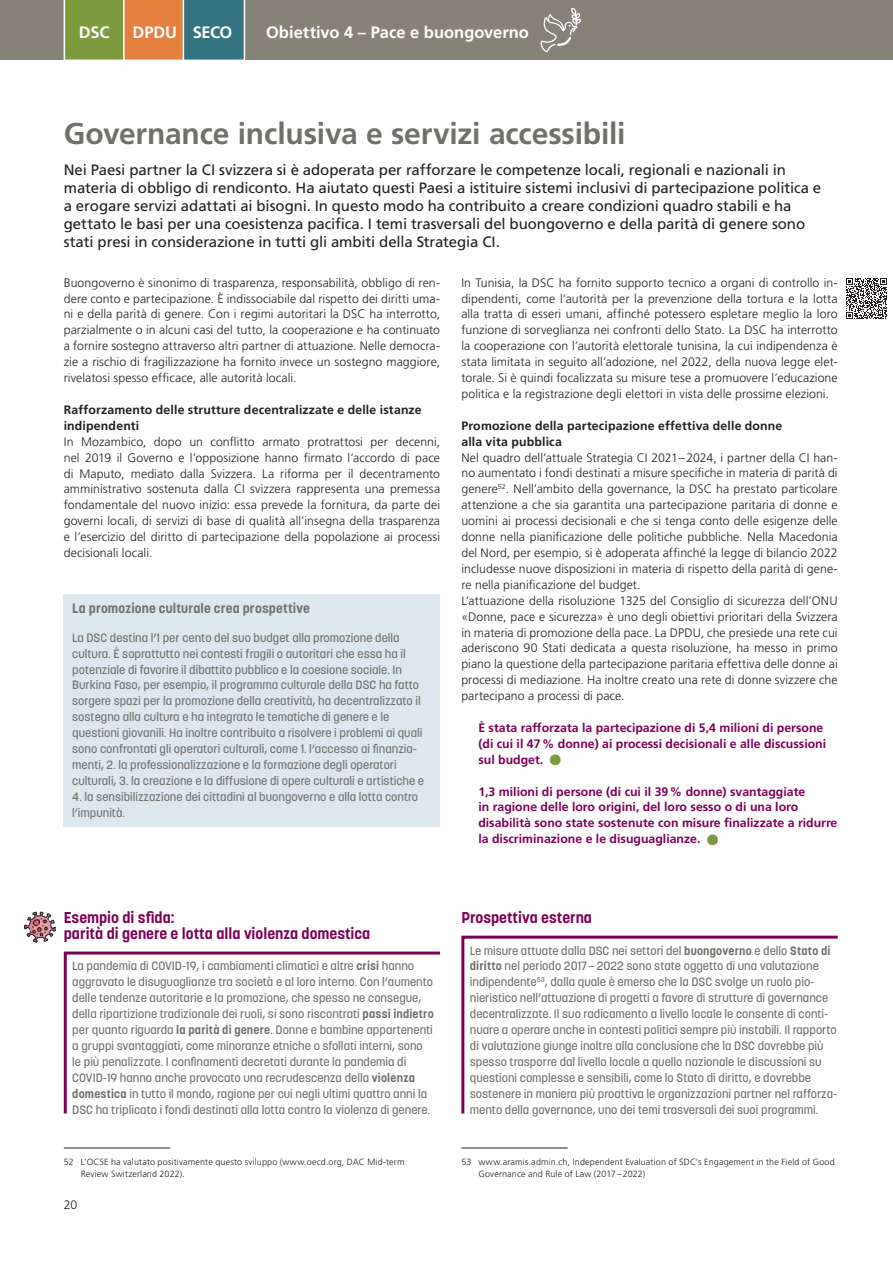
<style>
.page{position:relative;width:893px;height:1263px;background:#fff}
.page>*{position:absolute;margin:0;border:0;box-sizing:border-box;transform-origin:0 0}
.t1{font:700 30px "Frutiger LT Pro";letter-spacing:-.005em;color:#716f6a}
.t2{font:700 16.5px "Frutiger LT Pro";color:#fff}
.t3{font:700 16.5px "Frutiger LT Pro";letter-spacing:-.02em;color:#fff}
.t4{font:700 15.6px/15.9px "Korolev";color:#7d0057}
.t5{font:15px/18px "Frutiger LT Pro";letter-spacing:-.01em;color:#231f20}
.t6{font:700 13.5px "Korolev";letter-spacing:.01em;color:#716f6a}
.t7{font:300 12.3px/15.9px "Frutiger LT Pro";letter-spacing:.005em;color:#231f20;text-align:justify}
.t8{font:700 12.3px/15.9px "Frutiger LT Pro";color:#7d0057}
.t9{font:700 12.3px/15.9px "Frutiger LT Pro";letter-spacing:.015em;color:#231f20}
.t10{font:500 12px/15.9px "Korolev";color:#716f6a}
.t11{font:300 9px/12px "Frutiger LT Pro";letter-spacing:.015em;color:#231f20}
.s1{color:#7d9a3f}
.s2{font-weight:700}
</style>
<div class="page">
<div style="left:0;top:0;width:893px;height:60px;background:#878277"></div>
<svg style="left:63px;top:0;width:183px;height:60px;background:#8b885c"></svg>
<hr style="left:461px;top:1148px;width:107px;height:1px;background:#231f20">
<hr style="left:64px;top:1148px;width:106px;height:1px;background:#231f20">
<svg style="left:461px;top:935px;width:377px;height:179px"></svg>
<svg style="left:63px;top:951px;width:378px;height:163px"></svg>
<svg style="left:540px;top:8px;width:41px;height:44px"></svg>
<div style="left:64px;top:594px;width:376px;height:233px;background:#dce8ed"></div>
<img style="left:24px;top:912px;width:31px;height:31px">
<svg style="left:846px;top:278px;width:41px;height:40px"></svg>
<h2 class="t2" style="left:79px;top:22px;width:32px">DSC</h2>
<h2 class="t3" style="left:132px;top:22px;width:101px">DPDU SECO</h2>
<h2 class="t2" style="left:266px;top:22px;width:264px">Obiettivo 4 – Pace e buongoverno</h2>
<h1 class="t1" style="left:64px;top:115px;width:563px">Governance inclusiva e servizi accessibili</h1>
<p class="t5" style="left:64px;top:161px;width:759px">Nei Paesi partner la CI svizzera si è adoperata per rafforzare le competenze locali, regionali e nazionali in materia di obbligo di rendiconto. Ha aiutato questi Paesi a istituire sistemi inclusivi di partecipazione politica e a erogare servizi adattati ai bisogni. In questo modo ha contribuito a creare condizioni quadro stabili e ha gettato le basi per una coesistenza pacifica. I temi trasversali del buongoverno e della parità di genere sono stati presi in considerazione in tutti gli ambiti della Strategia CI.</p>
<p class="t7" style="left:64px;top:275px;width:378px">Buongoverno è sinonimo di trasparenza, responsabilità, obbligo di ren&shy;dere conto e partecipazione. È indissociabile dal rispetto dei diritti uma&shy;ni e della parità di genere. Con i regimi autoritari la DSC ha interrotto, parzialmente o in alcuni casi del tutto, la cooperazione e ha continuato a fornire sostegno attraverso altri partner di attuazione. Nelle democra&shy;zie a rischio di fragilizzazione ha fornito invece un sostegno maggiore, rivelatosi spesso efficace, alle autorità locali.</p>
<p class="t9" style="left:64px;top:402px;width:359px">Rafforzamento delle strutture decentralizzate e delle istanze indipendenti</p>
<p class="t7" style="left:64px;top:434px;width:378px">In Mozambico, dopo un conflitto armato protrattosi per decenni, nel 2019 il Governo e l’opposizione hanno firmato l’accordo di pace di Maputo, mediato dalla Svizzera. La riforma per il decentramento amministrativo sostenuta dalla CI svizzera rappresenta una premessa fondamentale del nuovo inizio: essa prevede la fornitura, da parte dei governi locali, di servizi di base di qualità all’insegna della trasparenza e l’esercizio del diritto di partecipazione della popolazione ai processi decisionali locali.</p>
<p class="t7" style="left:461px;top:275px;width:378px">In Tunisia, la DSC ha fornito supporto tecnico a organi di controllo in&shy;dipendenti, come l’autorità per la prevenzione della tortura e la lotta alla tratta di esseri umani, affinché potessero espletare meglio la loro funzione di sorveglianza nei confronti dello Stato. La DSC ha interrotto la cooperazione con l’autorità elettorale tunisina, la cui indipendenza è stata limitata in seguito all’adozione, nel 2022, della nuova legge elet&shy;torale. Si è quindi focalizzata su misure tese a promuovere l’educazione politica e la registrazione degli elettori in vista delle prossime elezioni.</p>
<p class="t9" style="left:461px;top:418px;width:323px">Promozione della partecipazione effettiva delle donne alla vita pubblica</p>
<p class="t7" style="left:461px;top:449px;width:378px;text-align:left">Nel quadro dell’attuale Strategia CI 2021–2024, i partner della CI han&shy;no aumentato i fondi destinati a misure specifiche in materia di parità di genere<sup>52</sup>. Nell’ambito della governance, la DSC ha prestato particolare attenzione a che sia garantita una partecipazione paritaria di donne e uomini ai processi decisionali e che si tenga conto delle esigenze delle donne nella pianificazione delle politiche pubbliche. Nella Macedonia del Nord, per esempio, si è adoperata affinché la legge di bilancio 2022 includesse nuove disposizioni in materia di rispetto della parità di gene&shy;re nella pianificazione del budget.<br>L’attuazione della risoluzione 1325 del Consiglio di sicurezza dell’ONU «Donne, pace e sicurezza» è uno degli obiettivi prioritari della Svizzera in materia di promozione della pace. La DPDU, che presiede una rete cui aderiscono 90 Stati dedicata a questa risoluzione, ha messo in primo piano la questione della partecipazione paritaria effettiva delle donne ai processi di mediazione. Ha inoltre creato una rete di donne svizzere che partecipano a processi di pace.</p>
<p class="t8" style="left:478px;top:720px;width:349px">È stata rafforzata la partecipazione di 5,4 milioni di persone (di cui il 47% donne) ai processi decisionali e alle discussioni sul budget. <span class="s1">●</span></p>
<p class="t8" style="left:478px;top:783px;width:361px">1,3 milioni di persone (di cui il 39% donne) svantaggiate<br>in ragione delle loro origini, del loro sesso o di una loro disabilità sono state sostenute con misure finalizzate a ridurre la discriminazione e le disuguaglianze. <span class="s1">●</span></p>
<p class="t6" style="left:72px;top:600px;width:239px">La promozione culturale crea prospettive</p>
<p class="t10" style="left:72px;top:630px;width:353px">La DSC destina l’1 per cento del suo budget alla promozione della cultura. È soprattutto nei contesti fragili o autoritari che essa ha il potenziale di favorire il dibattito pubblico e la coesione sociale. In Burkina Faso, per esempio, il programma culturale della DSC ha fatto sorgere spazi per la promozione della creatività, ha decentralizzato il sostegno alla cultura e ha integrato le tematiche di genere e le questioni giovanili. Ha inoltre contribuito a risolvere i problemi ai quali sono confrontati gli operatori culturali, come 1. l’accesso ai finanzia&shy;menti, 2. la professionalizzazione e la formazione degli operatori culturali, 3. la creazione e la diffusione di opere culturali e artistiche e</p>
<p class="t10" style="left:72px;top:789px;width:347px">4. la sensibilizzazione dei cittadini al buongoverno e alla lotta contro l’impunità.</p>
<p class="t4" style="left:64px;top:909px;width:308px">Esempio di sfida:<br>parità di genere e lotta alla violenza domestica</p>
<p class="t10" style="left:72px;top:958px;width:363px">La pandemia di COVID-19, i cambiamenti climatici e altre <span class="s2">crisi</span> hanno aggravato le disuguaglianze tra società e al loro interno. Con l’aumento delle tendenze autoritarie e la promozione, che spesso ne consegue, della ripartizione tradizionale dei ruoli, si sono riscontrati <span class="s2">passi indietro </span>per quanto riguarda <span class="s2">la parità di genere</span>. Donne e bambine appartenenti a gruppi svantaggiati, come minoranze etniche o sfollati interni, sono le più penalizzate. I confinamenti decretati durante la pandemia di COVID-19 hanno anche provocato una recrudescenza della <span class="s2">violenza domestica</span> in tutto il mondo, ragione per cui negli ultimi quattro anni la DSC ha triplicato i fondi destinati alla lotta contro la violenza di genere.</p>
<p class="t11" style="left:81px;top:1156px;width:325px;text-indent:-17px">52 L’OCSE ha valutato positivamente questo sviluppo (www.oecd.org, DAC Mid-term<br>Review Switzerland 2022).</p>
<p class="t7" style="left:64px;top:1197px;width:15px">20</p>
<p class="t4" style="left:461px;top:909px;width:132px">Prospettiva esterna</p>
<p class="t10" style="left:470px;top:942px;width:369px">Le misure attuate dalla DSC nei settori del <span class="s2">buongoverno</span> e dello <span class="s2">Stato di diritto</span> nel periodo 2017—2022 sono state oggetto di una valutazione indipendente<sup>53</sup>, dalla quale è emerso che la DSC svolge un ruolo pio&shy;nieristico nell’attuazione di progetti a favore di strutture di governance decentralizzate. Il suo radicamento a livello locale le consente di conti&shy;nuare a operare anche in contesti politici sempre più instabili. Il rapporto di valutazione giunge inoltre alla conclusione che la DSC dovrebbe più spesso trasporre dal livello locale a quello nazionale le discussioni su questioni complesse e sensibili, come lo Stato di diritto, e dovrebbe sostenere in maniera più proattiva le organizzazioni partner nel rafforza&shy;mento della governance, uno dei temi trasversali dei suoi programmi.</p>
<p class="t11" style="left:478px;top:1156px;width:358px;text-indent:-17px">53 www.aramis.admin.ch, Independent Evaluation of SDC’s Engagement in the Field of Good<br>Governance and Rule of Law (2017–2022)</p>
</div>
